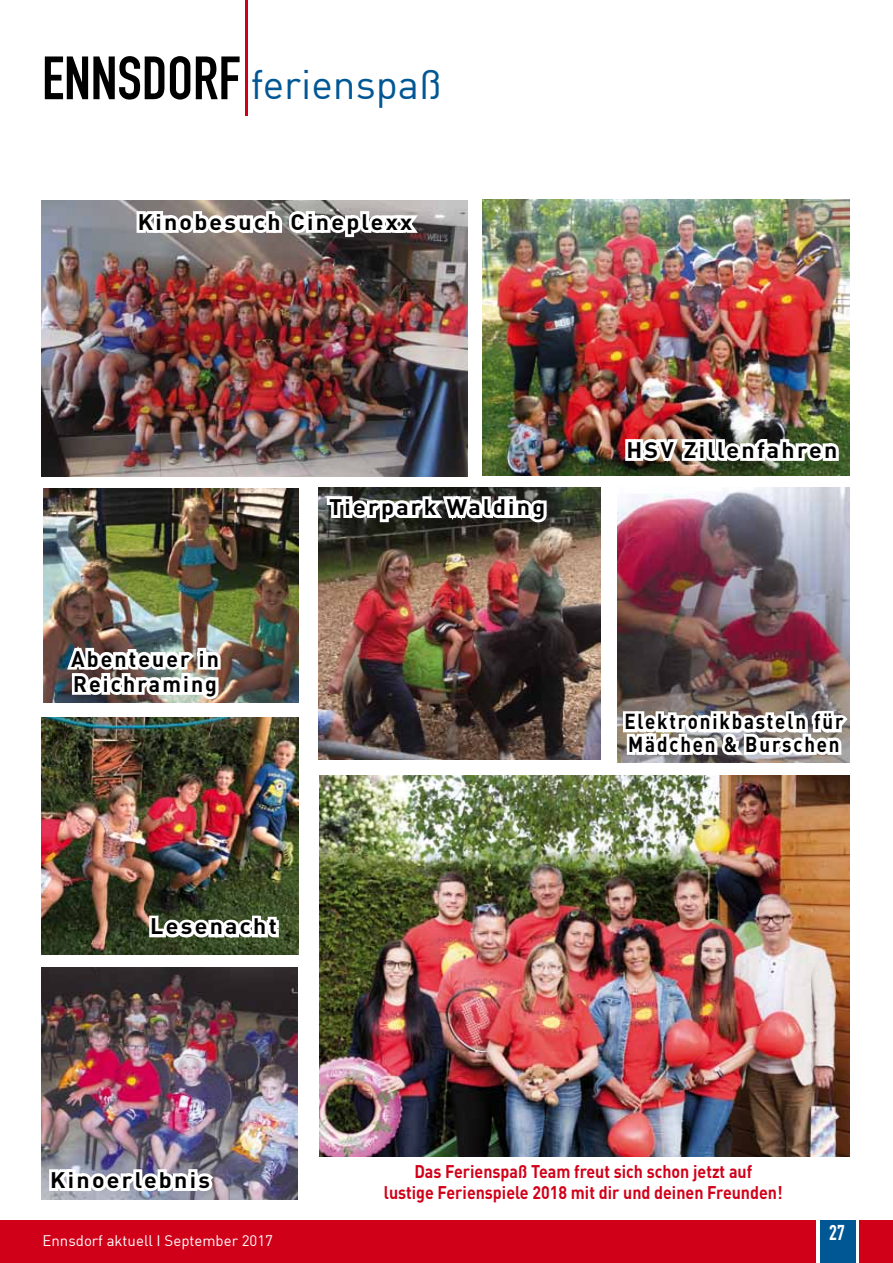
<style>
.page{position:relative;width:893px;height:1263px;background:#fff}
.page>*{position:absolute;margin:0;border:0;box-sizing:border-box;transform-origin:0 0}
.t1{font:60px "DIN Engschrift";color:#000}
.t2{font:40.5px "DIN";color:#005794}
.t3{font:700 22.05px "DIN";letter-spacing:.1em;color:#000;scale:1.05 1}
.t4{font:700 22.05px/25.2px "DIN";letter-spacing:.1em;color:#000;scale:.96 1}
.t5{font:700 21.15px/22.5px "DIN";letter-spacing:.1em;color:#000;scale:.88 1}
.t6{font:21px "DIN Engschrift";color:#fff}
.t7{font:700 18px/21.6px "DIN";color:#d10019;text-align:center;scale:.89 1}
.t8{font:15px "DIN";color:#fff}
</style>
<div class="page">
<div style="left:0;top:1220px;width:9px;height:43px;background:#d10019"></div>
<div style="left:1px;top:1220px;width:892px;height:43px;background:#d10019"></div>
<div style="left:816px;top:1220px;width:43px;height:43px;background:linear-gradient(to bottom,#fff,#fff)"></div>
<div style="left:820px;top:1220px;width:35px;height:43px;background:#005794"></div>
<hr style="left:245px;top:0;width:3px;height:115px;background:#d10019">
<img style="left:42px;top:201px;width:425px;height:275px">
<svg style="left:134px;top:206px;width:290px;height:34px"></svg>
<img style="left:318px;top:487px;width:282px;height:272px">
<img style="left:483px;top:200px;width:366px;height:275px">
<img style="left:617px;top:487px;width:232px;height:275px">
<img style="left:42px;top:717px;width:256px;height:237px">
<svg style="left:146px;top:913px;width:136px;height:29px"></svg>
<img style="left:42px;top:968px;width:255px;height:232px">
<svg style="left:46px;top:1166px;width:172px;height:30px"></svg>
<svg style="left:324px;top:487px;width:227px;height:44px"></svg>
<svg style="left:620px;top:708px;width:230px;height:52px"></svg>
<img style="left:320px;top:775px;width:529px;height:381px">
<img style="left:622px;top:434px;width:220px;height:38px">
<img style="left:43px;top:489px;width:255px;height:213px">
<img style="left:63px;top:636px;width:161px;height:67px">
<h1 class="t1" style="left:42px;top:43px;width:200px">ENNSDORF</h1>
<h2 class="t2" style="left:251px;top:59px;width:192px">ferienspaß</h2>
<p class="t3" style="left:138px;top:207px;width:263px">Kinobesuch Cineplexx</p>
<p class="t4" style="left:71px;top:645px;width:156px">Abenteuer in<br>Reichraming</p>
<p class="t3" style="left:329px;top:493px;width:207px">Tierpark Walding</p>
<p class="t3" style="left:150px;top:912px;width:122px">Lesenacht</p>
<p class="t3" style="left:626px;top:435px;width:202px">HSV Zillenfahren</p>
<p class="t5" style="left:624px;top:709px;width:250px">Elektronikbasteln für<br>Mädchen &amp; Burschen</p>
<p class="t3" style="left:50px;top:1165px;width:154px">Kinoerlebnis</p>
<p class="t8" style="left:43px;top:1231px;width:232px">Ennsdorf aktuell I September 2017</p>
<p class="t7" style="left:384px;top:1159px;width:450px">Das Ferienspaß Team freut sich schon jetzt auf<br>lustige Ferienspiele 2018 mit dir und deinen Freunden!</p>
<p class="t6" style="left:829px;top:1220px;width:17px">27</p>
</div>
